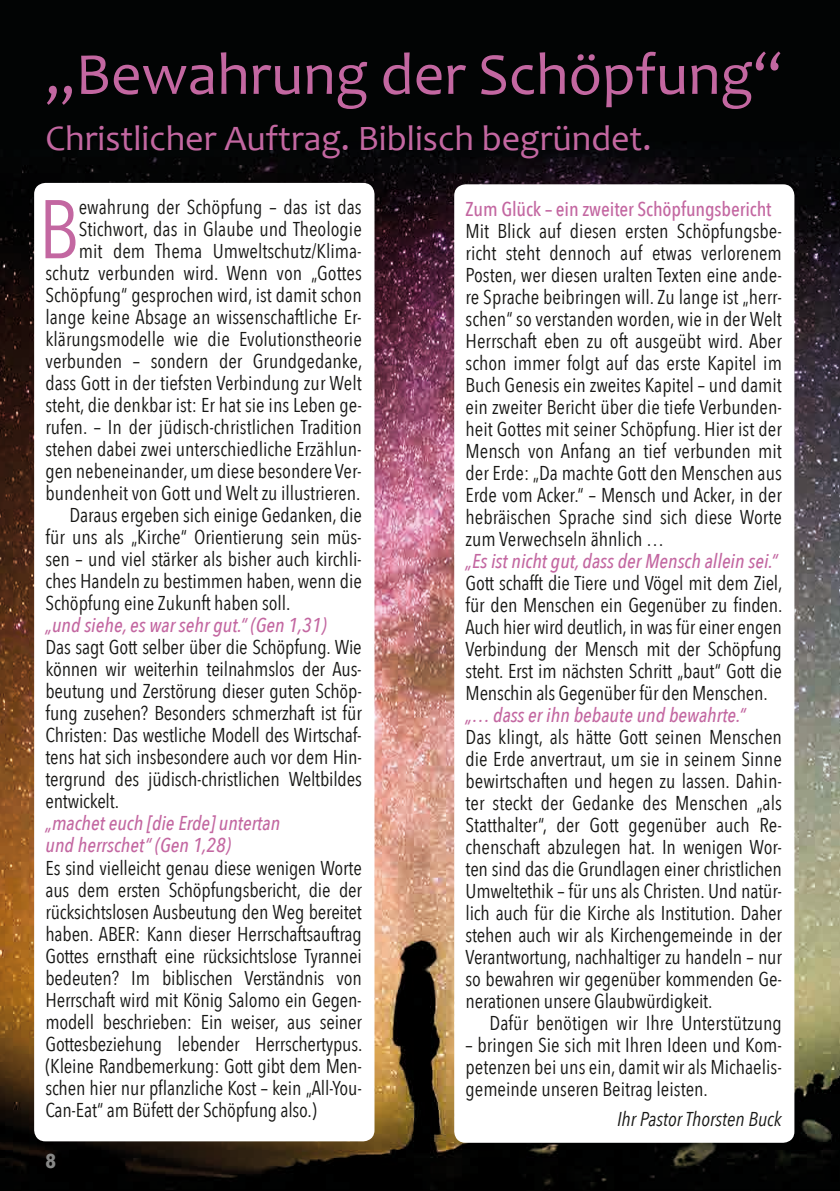
<style>
.page{position:relative;width:840px;height:1191px;background:#fff}
.page>*{position:absolute;margin:0;border:0;box-sizing:border-box;transform-origin:0 0}
.t1{font:82.2px "Avenir Next Condensed";color:#c367a1}
.t2{font:60px "Candara";color:#c367a1}
.t3{font:36px "Candara";color:#c367a1}
.t4{font:20px/22px "Avenir Next Condensed";color:#181816;text-align:justify}
.t5{font:italic 500 20px/22px "Avenir Next Condensed";color:#c367a1}
.t6{font:500 20px "Avenir Next Condensed";letter-spacing:-.005em;color:#c367a1}
.t7{font:italic 20px "Avenir Next Condensed";color:#181816}
.t8{font:700 20px "Avenir Next Condensed";color:#888887}
</style>
<div class="page">
<img style="left:0;top:0;width:839px;height:1191px">
<hr style="left:839px;top:0;width:1px;height:1191px;background:#61568a">
<div style="left:34px;top:183px;width:340px;height:958px;background:#fff;border-radius:11px"></div>
<div style="left:454px;top:184px;width:340px;height:958px;background:#fff;border-radius:11px"></div>
<h2 class="t2" style="left:45px;top:37px;width:739px">„Bewahrung der Schöpfung“</h2>
<h3 class="t3" style="left:45px;top:116px;width:607px">Christlicher Auftrag. Biblisch begründet.</h3>
<h1 class="t1" style="left:39px;top:159px;width:41px">B</h1>
<p class="t4" style="left:79px;top:195px;width:284px">ewahrung der Schöpfung – das ist das</p>
<p class="t4" style="left:79px;top:217px;width:284px">Stichwort, das in Glaube und Theologie</p>
<p class="t4" style="left:79px;top:239px;width:284px">mit dem Thema Umweltschutz/Klima-</p>
<p class="t4" style="left:45px;top:261px;width:317px">schutz verbunden wird. Wenn von „Gottes</p>
<p class="t4" style="left:45px;top:283px;width:317px">Schöpfung“ gesprochen wird, ist damit schon</p>
<p class="t4" style="left:45px;top:305px;width:317px">lange keine Absage an wissenschaftliche Er-</p>
<p class="t4" style="left:45px;top:327px;width:317px">klärungsmodelle wie die Evolutionstheorie</p>
<p class="t4" style="left:45px;top:349px;width:318px">verbunden – sondern der Grundgedanke,</p>
<p class="t4" style="left:45px;top:371px;width:317px">dass Gott in der tiefsten Verbindung zur Welt</p>
<p class="t4" style="left:45px;top:393px;width:318px">steht, die denkbar ist: Er hat sie ins Leben ge-</p>
<p class="t4" style="left:45px;top:415px;width:318px">rufen. – In der jüdisch-christlichen Tradition</p>
<p class="t4" style="left:45px;top:437px;width:317px">stehen dabei zwei unterschiedliche Erzählun-</p>
<p class="t4" style="left:45px;top:459px;width:317px">gen nebeneinander, um diese besondere Ver-</p>
<p class="t4" style="left:45px;top:481px;width:316px">bundenheit von Gott und Welt zu illustrieren.</p>
<p class="t4" style="left:69px;top:503px;width:294px">Daraus ergeben sich einige Gedanken, die</p>
<p class="t4" style="left:45px;top:525px;width:317px">für uns als „Kirche“ Orientierung sein müs-</p>
<p class="t4" style="left:45px;top:547px;width:317px">sen – und viel stärker als bisher auch kirchli-</p>
<p class="t4" style="left:45px;top:569px;width:317px">ches Handeln zu bestimmen haben, wenn die</p>
<p class="t4" style="left:45px;top:591px;width:246px">Schöpfung eine Zukunft haben soll.</p>
<p class="t5" style="left:45px;top:614px;width:282px">„und siehe, es war sehr gut.“ (Gen 1,31)</p>
<p class="t4" style="left:45px;top:635px;width:318px">Das sagt Gott selber über die Schöpfung. Wie können wir weiterhin teilnahmslos der Aus&shy;beutung und Zerstörung dieser guten Schöp&shy;fung zusehen? Besonders schmerzhaft ist für Christen: Das westliche Modell des Wirtschaf&shy;tens hat sich insbesondere auch vor dem Hin&shy;tergrund des jüdisch-christlichen Weltbildes entwickelt.</p>
<p class="t5" style="left:45px;top:812px;width:236px">„machet euch [die Erde] untertan und herrschet“ (Gen 1,28)</p>
<p class="t4" style="left:45px;top:855px;width:318px">Es sind vielleicht genau diese wenigen Worte aus dem ersten Schöpfungsbericht, die der rücksichtslosen Ausbeutung den Weg bereitet haben. ABER: Kann dieser Herrschaftsauftrag Gottes ernsthaft eine rücksichtslose Tyrannei bedeuten? Im biblischen Verständnis von Herrschaft wird mit König Salomo ein Gegen&shy;modell beschrieben: Ein weiser, aus seiner Gottesbeziehung lebender Herrschertypus. (Kleine Randbemerkung: Gott gibt dem Men&shy;schen hier nur pflanzliche Kost – kein „All-You-Can-Eat“ am Büfett der Schöpfung also.)</p>
<p class="t8" style="left:45px;top:1149px;width:12px">8</p>
<p class="t6" style="left:465px;top:196px;width:307px">Zum Glück – ein zweiter Schöpfungsbericht</p>
<p class="t4" style="left:465px;top:219px;width:318px">Mit Blick auf diesen ersten Schöpfungsbe&shy;richt steht dennoch auf etwas verlorenem Posten, wer diesen uralten Texten eine ande&shy;re Sprache beibringen will. Zu lange ist „herr&shy;schen“ so verstanden worden, wie in der Welt Herrschaft eben zu oft ausgeübt wird. Aber schon immer folgt auf das erste Kapitel im Buch Genesis ein zweites Kapitel – und damit ein zweiter Bericht über die tiefe Verbunden&shy;heit Gottes mit seiner Schöpfung. Hier ist der Mensch von Anfang an tief verbunden mit der Erde: „Da machte Gott den Menschen aus Erde vom Acker.“ – Mensch und Acker, in der hebräischen Sprache sind sich diese Worte zum Verwechseln ähnlich …</p>
<p class="t5" style="left:465px;top:550px;width:313px">„Es ist nicht gut, dass der Mensch allein sei.“</p>
<p class="t4" style="left:465px;top:571px;width:318px">Gott schafft die Tiere und Vögel mit dem Ziel, für den Menschen ein Gegenüber zu finden.<br>Auch hier wird deutlich, in was für einer engen Verbindung der Mensch mit der Schöpfung steht. Erst im nächsten Schritt „baut“ Gott die Menschin als Gegenüber für den Menschen.</p>
<p class="t5" style="left:465px;top:704px;width:281px">„… dass er ihn bebaute und bewahrte.“</p>
<p class="t4" style="left:465px;top:725px;width:318px">Das klingt, als hätte Gott seinen Menschen die Erde anvertraut, um sie in seinem Sinne bewirtschaften und hegen zu lassen. Dahin&shy;ter steckt der Gedanke des Menschen „als Statthalter“, der Gott gegenüber auch Re&shy;chenschaft abzulegen hat. In wenigen Wor&shy;ten sind das die Grundlagen einer christlichen Umweltethik – für uns als Christen. Und natür&shy;lich auch für die Kirche als Institution. Daher stehen auch wir als Kirchengemeinde in der Verantwortung, nachhaltiger zu handeln – nur so bewahren wir gegenüber kommenden Ge&shy;nerationen unsere Glaubwürdigkeit.</p>
<p class="t4" style="left:489px;top:1011px;width:294px">Dafür benötigen wir Ihre Unterstützung</p>
<p class="t4" style="left:465px;top:1033px;width:318px">– bringen Sie sich mit Ihren Ideen und Kom&shy;petenzen bei uns ein, damit wir als Michaelis&shy;gemeinde unseren Beitrag leisten.</p>
<p class="t7" style="left:616px;top:1107px;width:166px">Ihr Pastor Thorsten Buck</p>
</div>
